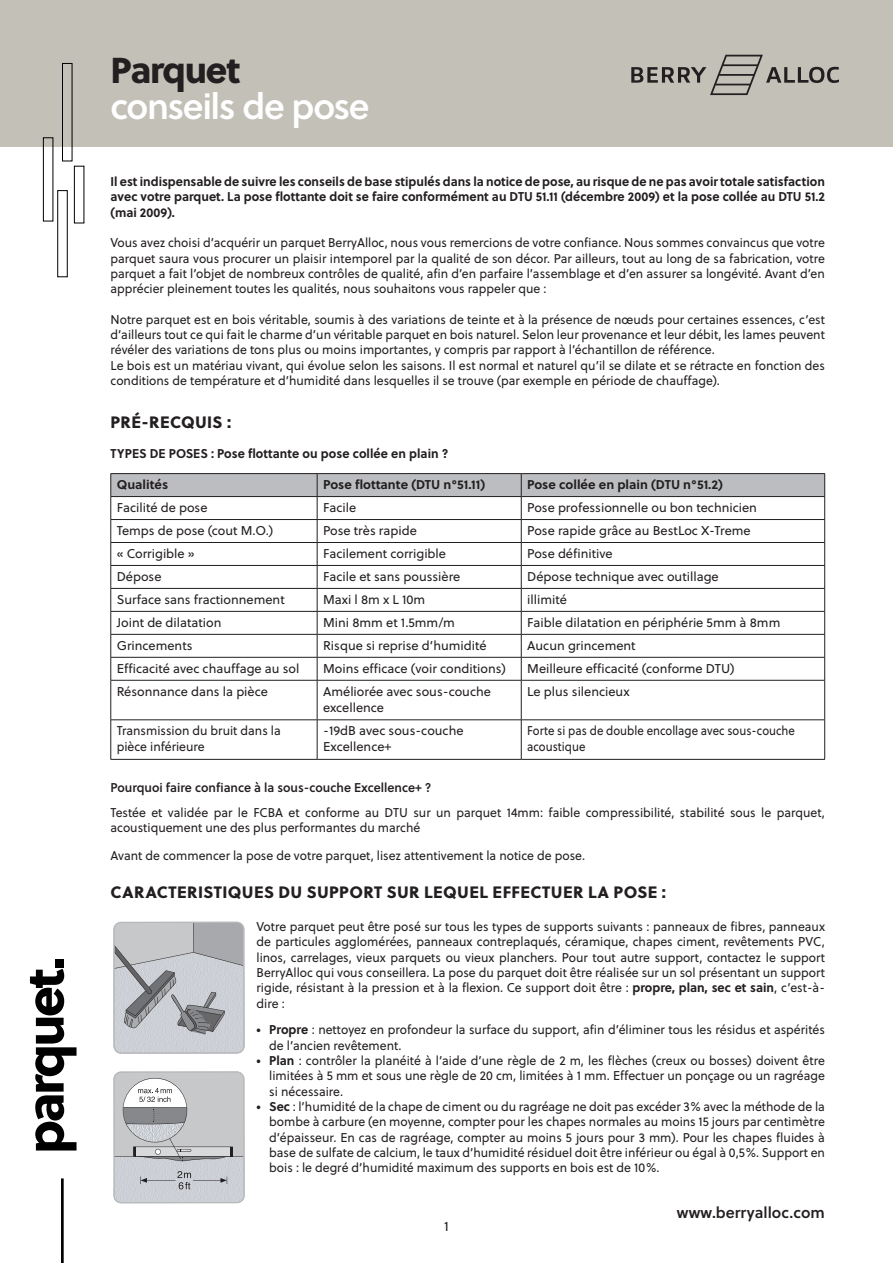
<style>
.page{position:relative;width:893px;height:1263px;background:#fff}
.page>*{position:absolute;margin:0;border:0;box-sizing:border-box;transform-origin:0 0}
.t1{font:36px "Soleil Sb";letter-spacing:-.045em;color:#fff}
.t2{font:36px "Soleil Xb";letter-spacing:-.035em;color:#231f20}
.t3{font:16.5px "Soleil Xb";letter-spacing:.02em;color:#231f20}
.t4{font:15.6px "Soleil Sb";color:#231f20}
.t5{font:13.5px "Soleil";color:#231f20}
.t6{font:12.75px/15.3px "Soleil";color:#231f20;text-align:justify;scale:.96 1}
.t7{font:12.75px/15.8px "Soleil";color:#231f20}
.t8{font:700 12.75px/15.3px "Soleil";color:#231f20;text-align:justify;scale:.96 1}
.t9{font:700 12.75px "Soleil";color:#231f20}
.t10{font:12.75px/15.8px "Soleil";color:#231f20;scale:.9 1}
.t11{font:12.75px "Soleil Sb";color:#231f20;scale:.96 1}
.s1{font-weight:700}
</style>
<div class="page">
<img style="left:118px;top:921px;width:127px;height:133px">
<svg style="left:113px;top:922px;width:131px;height:131px;background:#b9bbbf"></svg>
<img style="left:69px;top:1150px;width:169px;height:54px">
<img style="left:81px;top:1150px;width:32px;height:37px">
<svg style="left:113px;top:1071px;width:132px;height:132px;background:#c3c5c8"></svg>
<div style="left:0;top:0;width:893px;height:147px;background:#c3c0b8"></div>
<svg style="left:631px;top:55px;width:208px;height:40px"></svg>
<svg style="left:30px;top:969px;width:47px;height:181px"></svg>
<div style="left:55px;top:959px;width:9px;height:9px;background:#000"></div>
<hr style="left:61px;top:1178px;width:3px;height:85px;background:#000">
<svg style="left:43px;top:63px;width:41px;height:214px"></svg>
<svg style="left:522px;top:720px;width:302px;height:39px"></svg>
<hr style="left:111px;top:473px;width:206px;height:1px;background:#231f20">
<hr style="left:317px;top:473px;width:204px;height:1px;background:#231f20">
<hr style="left:521px;top:473px;width:304px;height:1px;background:#231f20">
<svg style="left:111px;top:474px;width:714px;height:206px"></svg>
<hr style="left:111px;top:680px;width:206px;height:1px;background:#231f20">
<hr style="left:111px;top:680px;width:1px;height:40px;background:#231f20">
<hr style="left:317px;top:680px;width:204px;height:1px;background:#231f20">
<hr style="left:317px;top:680px;width:1px;height:40px;background:#231f20">
<hr style="left:521px;top:680px;width:304px;height:1px;background:#231f20">
<hr style="left:521px;top:680px;width:1px;height:40px;background:#231f20">
<hr style="left:824px;top:680px;width:1px;height:40px;background:#231f20">
<hr style="left:111px;top:719px;width:206px;height:1px;background:#231f20">
<hr style="left:111px;top:720px;width:1px;height:39px;background:#231f20">
<hr style="left:317px;top:719px;width:204px;height:1px;background:#231f20">
<hr style="left:317px;top:720px;width:1px;height:39px;background:#231f20">
<hr style="left:521px;top:719px;width:304px;height:1px;background:#231f20">
<hr style="left:521px;top:720px;width:1px;height:39px;background:#231f20">
<hr style="left:824px;top:720px;width:1px;height:39px;background:#231f20">
<hr style="left:111px;top:759px;width:206px;height:1px;background:#231f20">
<hr style="left:317px;top:759px;width:204px;height:1px;background:#231f20">
<hr style="left:521px;top:759px;width:304px;height:1px;background:#231f20">
<p class="t2" style="left:111px;top:41px;width:131px">Parquet</p>
<p class="t1" style="left:111px;top:79px;width:261px">conseils de pose</p>
<p class="t8" style="left:111px;top:173px;width:746px">Il est indispensable de suivre les conseils de base stipulés dans la notice de pose, au risque de ne pas avoir totale satisfaction avec votre parquet. La pose flottante doit se faire conformément au DTU 51.11 (décembre 2009) et la pose collée au DTU 51.2 (mai 2009).</p>
<p class="t6" style="left:111px;top:235px;width:746px">Vous avez choisi d’acquérir un parquet BerryAlloc, nous vous remercions de votre confiance. Nous sommes convaincus que votre parquet saura vous procurer un plaisir intemporel par la qualité de son décor. Par ailleurs, tout au long de sa fabrication, votre parquet a fait l’objet de nombreux contrôles de qualité, afin d’en parfaire l’assemblage et d’en assurer sa longévité. Avant d’en apprécier pleinement toutes les qualités, nous souhaitons vous rappeler que :</p>
<p class="t6" style="left:111px;top:311px;width:746px">Notre parquet est en bois véritable, soumis à des variations de teinte et à la présence de nœuds pour certaines essences, c’est d’ailleurs tout ce qui fait le charme d’un véritable parquet en bois naturel. Selon leur provenance et leur débit, les lames peuvent révéler des variations de tons plus ou moins importantes, y compris par rapport à l’échantillon de référence.</p>
<p class="t6" style="left:111px;top:357px;width:746px">Le bois est un matériau vivant, qui évolue selon les saisons. Il est normal et naturel qu’il se dilate et se rétracte en fonction des conditions de température et d’humidité dans lesquelles il se trouve (par exemple en période de chauffage).</p>
<p class="t3" style="left:111px;top:409px;width:122px">PRÉ-RECQUIS :</p>
<p class="t8" style="left:111px;top:446px;width:354px">TYPES DE POSES : Pose flottante ou pose collée en plain ?</p>
<p class="t9" style="left:117px;top:475px;width:53px">Qualités</p>
<p class="t9" style="left:323px;top:475px;width:163px">Pose flottante (DTU n°51.11)</p>
<p class="t9" style="left:527px;top:475px;width:197px">Pose collée en plain (DTU n°51.2)</p>
<p class="t7" style="left:117px;top:499px;width:92px">Facilité de pose</p>
<p class="t7" style="left:323px;top:499px;width:35px">Facile</p>
<p class="t7" style="left:527px;top:499px;width:231px">Pose professionnelle ou bon technicien</p>
<p class="t7" style="left:117px;top:522px;width:158px">Temps de pose (cout M.O.)</p>
<p class="t7" style="left:323px;top:522px;width:95px">Pose très rapide</p>
<p class="t7" style="left:527px;top:522px;width:225px">Pose rapide grâce au BestLoc X-Treme</p>
<p class="t7" style="left:117px;top:545px;width:79px">« Corrigible »</p>
<p class="t7" style="left:323px;top:545px;width:124px">Facilement corrigible</p>
<p class="t7" style="left:527px;top:545px;width:87px">Pose définitive</p>
<p class="t7" style="left:117px;top:568px;width:46px">Dépose</p>
<p class="t7" style="left:323px;top:568px;width:139px">Facile et sans poussière</p>
<p class="t7" style="left:527px;top:568px;width:193px">Dépose technique avec outillage</p>
<p class="t7" style="left:117px;top:591px;width:169px">Surface sans fractionnement</p>
<p class="t7" style="left:323px;top:591px;width:104px">Maxi l 8m x L 10m</p>
<p class="t7" style="left:527px;top:591px;width:41px">illimité</p>
<p class="t7" style="left:117px;top:614px;width:106px">Joint de dilatation</p>
<p class="t7" style="left:323px;top:614px;width:133px">Mini 8mm et 1.5mm/m</p>
<p class="t7" style="left:527px;top:614px;width:255px">Faible dilatation en périphérie 5mm à 8mm</p>
<p class="t7" style="left:117px;top:637px;width:77px">Grincements</p>
<p class="t7" style="left:323px;top:637px;width:165px">Risque si reprise d’humidité</p>
<p class="t7" style="left:527px;top:637px;width:110px">Aucun grincement</p>
<p class="t7" style="left:117px;top:660px;width:184px">Efficacité avec chauffage au sol</p>
<p class="t7" style="left:323px;top:660px;width:184px">Moins efficace (voir conditions)</p>
<p class="t7" style="left:527px;top:660px;width:209px">Meilleure efficacité (conforme DTU)</p>
<p class="t7" style="left:117px;top:683px;width:153px">Résonnance dans la pièce</p>
<p class="t7" style="left:323px;top:683px;width:169px">Améliorée avec sous-couche excellence</p>
<p class="t7" style="left:527px;top:683px;width:104px">Le plus silencieux</p>
<p class="t6" style="left:117px;top:723px;width:172px;line-height:15.8px">Transmission du bruit dans la pièce inférieure</p>
<p class="t7" style="left:323px;top:723px;width:142px">-19dB avec sous-couche<br>Excellence+</p>
<p class="t10" style="left:527px;top:723px;width:299px">Forte si pas de double encollage avec sous-couche acoustique</p>
<p class="t11" style="left:111px;top:778px;width:336px">Pourquoi faire confiance à la sous-couche Excellence+ ?</p>
<p class="t6" style="left:111px;top:804px;width:746px">Testée et validée par le FCBA et conforme au DTU sur un parquet 14mm: faible compressibilité, stabilité sous le parquet, acoustiquement une des plus performantes du marché</p>
<p class="t6" style="left:111px;top:847px;width:496px">Avant de commencer la pose de votre parquet, lisez attentivement la notice de pose.</p>
<p class="t3" style="left:111px;top:879px;width:557px">CARACTERISTIQUES DU SUPPORT SUR LEQUEL EFFECTUER LA POSE :</p>
<p class="t6" style="left:257px;top:919px;width:594px">Votre parquet peut être posé sur tous les types de supports suivants : panneaux de fibres, panneaux de particules agglomérées, panneaux contreplaqués, céramique, chapes ciment, revêtements PVC, linos, carrelages, vieux parquets ou vieux planchers. Pour tout autre support, contactez le support BerryAlloc qui vous conseillera. La pose du parquet doit être réalisée sur un sol présentant un support rigide, résistant à la pression et à la flexion. Ce support doit être : <span class="s1">propre, plan, sec et sain</span>, c’est-à&shy;dire :</p>
<p class="t6" style="left:269px;top:1022px;width:580px;text-indent:-13px"><span class="s1">• Propre</span> : nettoyez en profondeur la surface du support, afin d’éliminer tous les résidus et aspérités de l’ancien revêtement.</p>
<p class="t6" style="left:269px;top:1052px;width:580px;text-indent:-13px"><span class="s1">• Plan</span> : contrôler la planéité à l’aide d’une règle de 2 m, les flèches (creux ou bosses) doivent être limitées à 5 mm et sous une règle de 20 cm, limitées à 1 mm. Effectuer un ponçage ou un ragréage si nécessaire.</p>
<p class="t6" style="left:269px;top:1098px;width:580px;text-indent:-13px"><span class="s1">• Sec</span> : l’humidité de la chape de ciment ou du ragréage ne doit pas excéder 3% avec la méthode de la bombe à carbure (en moyenne, compter pour les chapes normales au moins 15 jours par centimètre d’épaisseur. En cas de ragréage, compter au moins 5 jours pour 3 mm). Pour les chapes fluides à base de sulfate de calcium, le taux d’humidité résiduel doit être inférieur ou égal à 0,5%. Support en bois : le degré d’humidité maximum des supports en bois est de 10%.</p>
<p class="t4" style="left:677px;top:1201px;width:150px">www.berryalloc.com</p>
<p class="t5" style="left:444px;top:1216px;width:6px">1</p>
</div>
